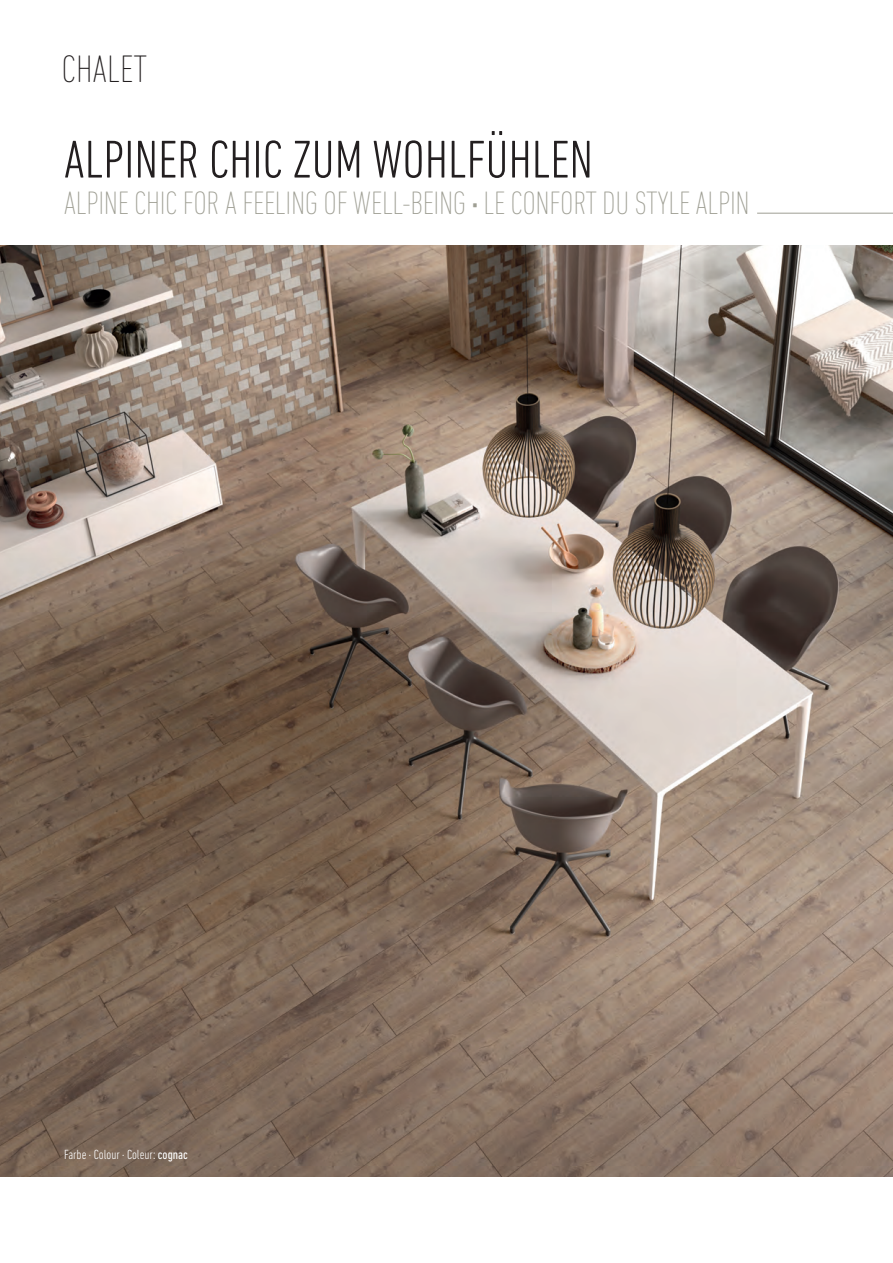
<style>
.page{position:relative;width:893px;height:1263px;background:#fff}
.page>*{position:absolute;margin:0;border:0;box-sizing:border-box;transform-origin:0 0}
.t1{font:300 condensed 54px "DIN Next LT Pro";color:#231f20}
.t2{font:200 condensed 39px "DIN Next LT Pro";color:#231f20}
.t3{font:200 condensed 33px "DIN Next LT Pro";letter-spacing:-.01em;color:#9e9e93}
.t4{font:300 condensed 13.5px "DIN Next LT Pro";color:#fff}
.s1{font-weight:500}
.s2{font-weight:400}
</style>
<div class="page">
<img style="left:0;top:245px;width:893px;height:932px">
<hr style="left:757px;top:213px;width:136px;height:1px;background:#9e9e93">
<p class="t2" style="left:62px;top:47px;width:87px">CHALET</p>
<h1 class="t1" style="left:64px;top:129px;width:531px">ALPINER CHIC ZUM WOHLFÜHLEN</h1>
<p class="t3" style="left:64px;top:184px;width:688px">ALPINE CHIC FOR A FEELING OF WELL-BEING <span class="s1">·</span> LE CONFORT DU STYLE ALPIN</p>
<p class="t4" style="left:64px;top:1146px;width:125px">Farbe · Colour · Coleur: <span class="s2">cognac</span></p>
</div>
